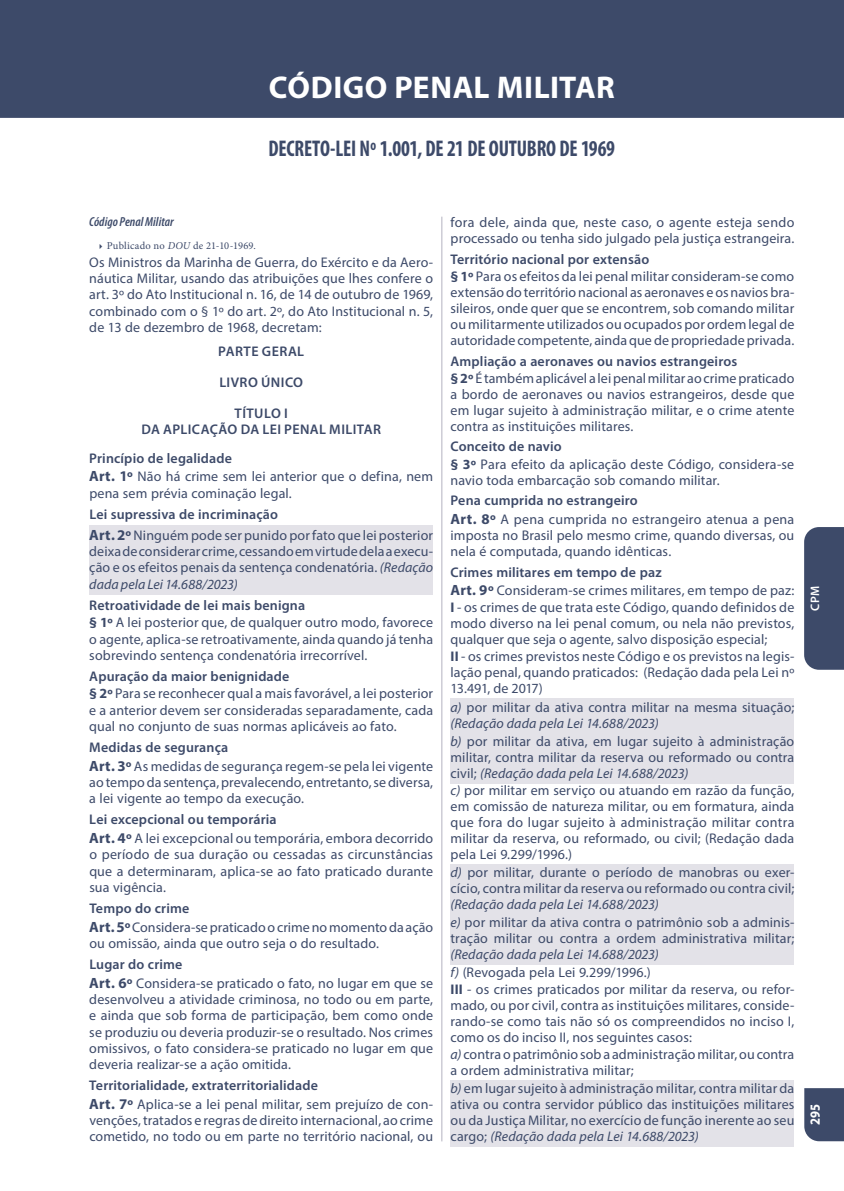
<style>
.page{position:relative;width:844px;height:1191px;background:#fff}
.page>*{position:absolute;margin:0;border:0;box-sizing:border-box;transform-origin:0 0}
.t1{font:700 31.5px "Myriad Pro";letter-spacing:.01em;color:#fff}
.t2{font:700 condensed 22.75px "Myriad Pro";letter-spacing:-.01em;color:#3d4a69;scale:.91 1}
.t3{font:14px/16.3px "Myriad Pro";letter-spacing:.01em;color:#3d4a69}
.t4{font:600 14px/16.3px "Myriad Pro";letter-spacing:.03em;color:#3d4a69;text-align:center}
.t5{font:700 14px "Myriad Pro";color:#fff;scale:.9 1}
.t6{font:italic 600 condensed 13.12px "Myriad Pro";letter-spacing:.005em;color:#3d4a69}
.t7{font:600 12.25px "Myriad Pro";color:#fff}
.t8{font:10.5px "Minion Pro";letter-spacing:.015em;color:#3d4a69}
.s1{font-style:italic}
.s2{font-weight:600}
.s3{font-weight:700;font-size:14.88px}
.s4{font-weight:700}
</style>
<div class="page">
<div style="left:804px;top:527px;width:39px;height:142px;background:#3d4a69"></div>
<div style="left:804px;top:1088px;width:39px;height:53px;background:#3d4a69"></div>
<hr style="left:441px;top:217px;width:1px;height:924px;background:#b3b2c0">
<div style="left:0;top:0;width:843px;height:118px;background:#3d4a69"></div>
<div style="left:89px;top:526px;width:344px;height:69px;background:#e3e2e8"></div>
<div style="left:450px;top:698px;width:344px;height:35px;background:#e3e2e8"></div>
<div style="left:450px;top:733px;width:344px;height:50px;background:#e3e2e8"></div>
<div style="left:450px;top:864px;width:344px;height:50px;background:#e3e2e8"></div>
<div style="left:450px;top:914px;width:344px;height:50px;background:#e3e2e8"></div>
<div style="left:450px;top:1080px;width:344px;height:66px;background:#e3e2e8"></div>
<h1 class="t1" style="left:269px;top:67px;width:347px">CÓDIGO PENAL MILITAR</h1>
<h2 class="t2" style="left:268px;top:134px;width:382px">DECRETO‑LEI Nº 1.001, DE 21 DE OUTUBRO DE 1969</h2>
<p class="t6" style="left:89px;top:213px;width:86px">Código Penal Militar</p>
<p class="t8" style="left:107px;top:239px;width:151px">Publicado no <span class="s1">DOU</span> de 21-10-1969.</p>
<p class="t3" style="left:89px;top:254px;width:345px;text-align:justify">Os Ministros da Marinha de Guerra, do Exército e da Aero‑ náutica Militar, usando das atribuições que lhes confere o art. 3º do Ato Institucional n. 16, de 14 de outubro de 1969, combinado com o § 1º do art. 2º, do Ato Institucional n. 5, de 13 de dezembro de 1968, decretam:</p>
<p class="t4" style="left:218px;top:342px;width:87px">PARTE GERAL</p>
<p class="t4" style="left:219px;top:373px;width:85px">LIVRO ÚNICO</p>
<p class="t4" style="left:141px;top:404px;width:241px">TÍTULO I<br>DA APLICAÇÃO DA LEI PENAL MILITAR</p>
<p class="t3" style="left:89px;top:448px;width:345px;line-height:18.7px"><span class="s2">Princípio de legalidade<br></span><span class="s3">Art. 1º</span> Não há crime sem lei anterior que o defina, nem</p>
<p class="t3" style="left:89px;top:484px;width:203px">pena sem prévia cominação legal.</p>
<p class="t3" style="left:89px;top:503px;width:345px;line-height:21.2px"><span class="s2">Lei supressiva de incriminação<br></span><span class="s3">Art. 2º</span> Ninguém pode ser punido por fato que lei posterior</p>
<p class="t3" style="left:89px;top:543px;width:345px;text-align:justify">deixa de considerar crime, cessando em virtude dela a execu‑ ção e os efeitos penais da sentença condenatória. <span class="s1">(Redação dada pela Lei 14.688/2023)</span></p>
<p class="t3" style="left:89px;top:596px;width:345px"><span class="s2">Retroatividade de lei mais benigna<br></span><span class="s4">§ 1º</span> A lei posterior que, de qualquer outro modo, favorece o agente, aplica‑se retroativamente, ainda quando já tenha sobrevindo sentença condenatória irrecorrível.</p>
<p class="t3" style="left:89px;top:667px;width:345px"><span class="s2">Apuração da maior benignidade<br></span><span class="s4">§ 2º</span> Para se reconhecer qual a mais favorável, a lei posterior e a anterior devem ser consideradas separadamente, cada qual no conjunto de suas normas aplicáveis ao fato.</p>
<p class="t3" style="left:89px;top:737px;width:345px;line-height:18.7px"><span class="s2">Medidas de segurança<br></span><span class="s3">Art. 3º</span> As medidas de segurança regem‑se pela lei vigente</p>
<p class="t3" style="left:89px;top:774px;width:345px">ao tempo da sentença, prevalecendo, entretanto, se diversa, a lei vigente ao tempo da execução.</p>
<p class="t3" style="left:89px;top:810px;width:345px;line-height:18.7px"><span class="s2">Lei excepcional ou temporária<br></span><span class="s3">Art. 4º</span> A lei excepcional ou temporária, embora decorrido</p>
<p class="t3" style="left:89px;top:846px;width:345px;text-align:justify">o período de sua duração ou cessadas as circunstâncias que a determinaram, aplica‑se ao fato praticado durante sua vigência.</p>
<p class="t3" style="left:89px;top:898px;width:345px;line-height:18.7px"><span class="s2">Tempo do crime<br></span><span class="s3">Art. 5º</span>Considera‑se praticado o crime no momento da ação</p>
<p class="t3" style="left:89px;top:935px;width:290px">ou omissão, ainda que outro seja o do resultado.</p>
<p class="t3" style="left:89px;top:954px;width:345px;line-height:18.7px"><span class="s2">Lugar do crime<br></span><span class="s3">Art. 6º</span> Considera‑se praticado o fato, no lugar em que se</p>
<p class="t3" style="left:89px;top:991px;width:345px;text-align:justify">desenvolveu a atividade criminosa, no todo ou em parte, e ainda que sob forma de participação, bem como onde se produziu ou deveria produzir‑se o resultado. Nos crimes omissivos, o fato considera‑se praticado no lugar em que deveria realizar‑se a ação omitida.</p>
<p class="t3" style="left:89px;top:1075px;width:345px;line-height:18.7px"><span class="s2">Territorialidade, extraterritorialidade<br></span><span class="s3">Art. 7º</span> Aplica‑se a lei penal militar, sem prejuízo de con‑</p>
<p class="t3" style="left:89px;top:1112px;width:345px">venções, tratados e regras de direito internacional, ao crime cometido, no todo ou em parte no território nacional, ou</p>
<p class="t3" style="left:450px;top:214px;width:345px">fora dele, ainda que, neste caso, o agente esteja sendo processado ou tenha sido julgado pela justiça estrangeira.</p>
<p class="t3" style="left:450px;top:251px;width:345px"><span class="s2">Território nacional por extensão<br></span><span class="s4">§ 1º</span> Para os efeitos da lei penal militar consideram‑se como extensão do território nacional as aeronaves e os navios bra‑ sileiros, onde quer que se encontrem, sob comando militar ou militarmente utilizados ou ocupados por ordem legal de autoridade competente, ainda que de propriedade privada.</p>
<p class="t3" style="left:450px;top:352px;width:345px"><span class="s2">Ampliação a aeronaves ou navios estrangeiros<br></span><span class="s4">§ 2º</span> É também aplicável a lei penal militar ao crime praticado a bordo de aeronaves ou navios estrangeiros, desde que em lugar sujeito à administração militar, e o crime atente contra as instituições militares.</p>
<p class="t3" style="left:450px;top:438px;width:345px"><span class="s2">Conceito de navio<br></span><span class="s4">§ 3º</span> Para efeito da aplicação deste Código, considera‑se navio toda embarcação sob comando militar.</p>
<p class="t3" style="left:450px;top:491px;width:345px;line-height:18.4px"><span class="s2">Pena cumprida no estrangeiro<br></span><span class="s3">Art. 8º</span> A pena cumprida no estrangeiro atenua a pena</p>
<p class="t3" style="left:450px;top:527px;width:345px">imposta no Brasil pelo mesmo crime, quando diversas, ou nela é computada, quando idênticas.</p>
<p class="t3" style="left:450px;top:563px;width:345px"><span class="s2">Crimes militares em tempo de paz<br></span><span class="s3">Art. 9º</span> Consideram‑se crimes militares, em tempo de paz:<br><span class="s4">I</span> ‑ os crimes de que trata este Código, quando definidos de modo diverso na lei penal comum, ou nela não previstos, qualquer que seja o agente, salvo disposição especial;<br><span class="s4">II</span> ‑ os crimes previstos neste Código e os previstos na legis‑ lação penal, quando praticados: (Redação dada pela Lei nº 13.491, de 2017)</p>
<p class="t3" style="left:450px;top:698px;width:345px"><span class="s1">a)</span> por militar da ativa contra militar na mesma situação; <span class="s1">(Redação dada pela Lei 14.688/2023)</span></p>
<p class="t3" style="left:450px;top:733px;width:345px"><span class="s1">b)</span> por militar da ativa, em lugar sujeito à administração militar, contra militar da reserva ou reformado ou contra civil; <span class="s1">(Redação dada pela Lei 14.688/2023)<br>c)</span> por militar em serviço ou atuando em razão da função, em comissão de natureza militar, ou em formatura, ainda que fora do lugar sujeito à administração militar contra militar da reserva, ou reformado, ou civil; (Redação dada pela Lei 9.299/1996.)</p>
<p class="t3" style="left:450px;top:864px;width:345px"><span class="s1">d)</span> por militar, durante o período de manobras ou exer‑ cício, contra militar da reserva ou reformado ou contra civil;</p>
<p class="t3" style="left:450px;top:895px;width:345px;line-height:18.4px"><span class="s1">(Redação dada pela Lei 14.688/2023)<br>e)</span> por militar da ativa contra o patrimônio sob a adminis‑</p>
<p class="t3" style="left:450px;top:930px;width:345px">tração militar ou contra a ordem administrativa militar;</p>
<p class="t3" style="left:450px;top:946px;width:345px"><span class="s1">(Redação dada pela Lei 14.688/2023)<br>f)</span> (Revogada pela Lei 9.299/1996.)<br><span class="s4">III</span> ‑ os crimes praticados por militar da reserva, ou refor‑ mado, ou por civil, contra as instituições militares, conside‑ rando‑se como tais não só os compreendidos no inciso I, como os do inciso II, nos seguintes casos:<br><span class="s1">a)</span> contra o patrimônio sob a administração militar, ou contra a ordem administrativa militar;</p>
<p class="t3" style="left:450px;top:1080px;width:345px;text-align:justify"><span class="s1">b)</span> em lugar sujeito à administração militar, contra militar da ativa ou contra servidor público das instituições militares ou da Justiça Militar, no exercício de função inerente ao seu cargo; <span class="s1">(Redação dada pela Lei 14.688/2023)</span></p>
<p class="t7" style="left:806px;top:610px;width:26px;rotate:-90deg">CPM</p>
<p class="t5" style="left:805px;top:1125px;width:25px;rotate:-90deg">295</p>
</div>
